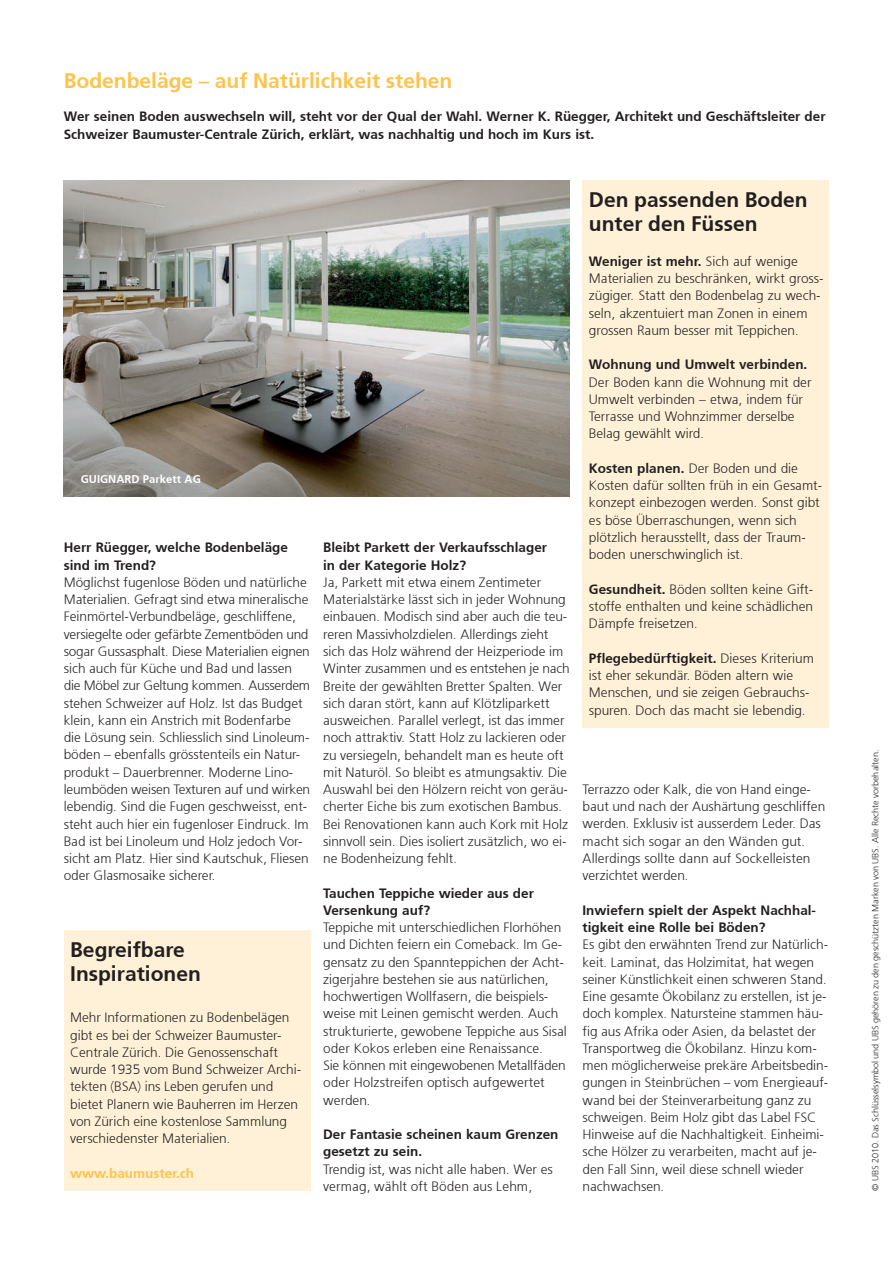
<style>
.page{position:relative;width:893px;height:1263px;background:#fff}
.page>*{position:absolute;margin:0;border:0;box-sizing:border-box;transform-origin:0 0}
.t1{font:300 21px/24px "Frutiger 45";color:#231f20}
.t2{font:300 21px "Frutiger 45";color:#fec34a}
.t3{font:300 13.5px/17.2px "Frutiger 45";color:#231f20}
.t4{font:300 13.5px/17.2px "Frutiger 45";color:#231f20}
.t5{font:300 13.5px "Frutiger 45";color:#fec34a}
.t6{font:300 11.25px "Frutiger 45";color:#fff}
.t7{font:300 9px "Frutiger 45";color:#231f20}
.s1{font-style:inherit}
</style>
<div class="page">
<div style="left:583px;top:181px;width:246px;height:547px;background:#fef1d7"></div>
<img style="left:64px;top:181px;width:506px;height:315px">
<div style="left:64px;top:930px;width:246px;height:261px;background:#fef1d7"></div>
<h1 class="t2" style="left:64px;top:69px;width:390px">Bodenbeläge – auf Natürlichkeit stehen</h1>
<p class="t4" style="left:64px;top:108px;width:763px">Wer seinen Boden auswechseln will, steht vor der Qual der Wahl. Werner K. Rüegger, Architekt und Geschäftsleiter der<br>Schweizer Baumuster-Centrale Zürich, erklärt, was nachhaltig und hoch im Kurs ist.</p>
<p class="t6" style="left:81px;top:473px;width:122px">GUIGNARD Parkett AG</p>
<p class="t4" style="left:64px;top:539px;width:226px">Herr Rüegger, welche Bodenbeläge sind im Trend?</p>
<p class="t3" style="left:64px;top:574px;width:248px">Möglichst fugenlose Böden und natürliche Materialien. Gefragt sind etwa mineralische Feinmörtel-Verbundbeläge, geschliffene, versiegelte oder gefärbte Zementböden und sogar Gussasphalt. Diese Materialien eignen sich auch für Küche und Bad und lassen die Möbel zur Geltung kommen. Ausserdem stehen Schweizer auf Holz. Ist das Budget klein, kann ein Anstrich mit Bodenfarbe die Lösung sein. Schliesslich sind Linoleum&shy;böden – ebenfalls grösstenteils ein Natur&shy;produkt – Dauerbrenner. Moderne Lino&shy;leumböden weisen Texturen auf und wirken lebendig. Sind die Fugen geschweisst, ent&shy;steht auch hier ein fugenloser Eindruck. Im Bad ist bei Linoleum und Holz jedoch Vor&shy;sicht am Platz. Hier sind Kautschuk, Fliesen oder Glasmosaike sicherer.</p>
<h1 class="t1" style="left:70px;top:937px;width:132px">Begreifbare<br>Inspirationen</h1>
<p class="t3" style="left:70px;top:1009px;width:233px">Mehr Informationen zu Bodenbelägen gibt es bei der Schweizer Baumuster-Centrale Zürich. Die Genossenschaft wurde 1935 vom Bund Schweizer Archi&shy;tekten (BSA) ins Leben gerufen und bietet Planern wie Bauherren im Herzen von Zürich eine kostenlose Sammlung verschiedenster Materialien.</p>
<p class="t5" style="left:70px;top:1165px;width:126px">www.baumuster.ch</p>
<p class="t4" style="left:323px;top:539px;width:225px">Bleibt Parkett der Verkaufsschlager in der Kategorie Holz?</p>
<p class="t3" style="left:323px;top:574px;width:248px">Ja, Parkett mit etwa einem Zentimeter Materialstärke lässt sich in jeder Wohnung einbauen. Modisch sind aber auch die teu&shy;reren Massivholzdielen. Allerdings zieht sich das Holz während der Heizperiode im Winter zusammen und es entstehen je nach Breite der gewählten Bretter Spalten. Wer sich daran stört, kann auf Klötzliparkett ausweichen. Parallel verlegt, ist das immer noch attraktiv. Statt Holz zu lackieren oder zu versiegeln, behandelt man es heute oft mit Naturöl. So bleibt es atmungsaktiv. Die Auswahl bei den Hölzern reicht von geräu&shy;cherter Eiche bis zum exotischen Bambus.<br>Bei Renovationen kann auch Kork mit Holz sinnvoll sein. Dies isoliert zusätzlich, wo ei&shy;ne Bodenheizung fehlt.</p>
<p class="t4" style="left:323px;top:884px;width:212px">Tauchen Teppiche wieder aus der<br>Versenkung auf?</p>
<p class="t3" style="left:323px;top:919px;width:245px">Teppiche mit unterschiedlichen Florhöhen und Dichten feiern ein Comeback. Im Ge&shy;gensatz zu den Spannteppichen der Acht&shy;zigerjahre bestehen sie aus natürlichen, hochwertigen Wollfasern, die beispiels&shy;weise mit Leinen gemischt werden. Auch strukturierte, gewobene Teppiche aus Sisal oder Kokos erleben eine Renaissance.<br>Sie können mit eingewobenen Metallfäden oder Holzstreifen optisch aufgewertet werden.</p>
<p class="t4" style="left:323px;top:1126px;width:237px">Der Fantasie scheinen kaum Grenzen gesetzt zu sein.</p>
<p class="t3" style="left:323px;top:1160px;width:231px">Trendig ist, was nicht alle haben. Wer es vermag, wählt oft Böden aus Lehm,</p>
<h1 class="t1" style="left:589px;top:188px;width:220px">Den passenden Boden unter den Füssen</h1>
<p class="t3" style="left:589px;top:253px;width:236px"><span class="s1">Weniger ist mehr.</span> Sich auf wenige Materialien zu beschränken, wirkt gross&shy;zügiger. Statt den Bodenbelag zu wech&shy;seln, akzentuiert man Zonen in einem grossen Raum besser mit Teppichen.</p>
<p class="t4" style="left:589px;top:356px;width:220px">Wohnung und Umwelt verbinden.</p>
<p class="t3" style="left:589px;top:373px;width:224px">Der Boden kann die Wohnung mit der<br>Umwelt verbinden – etwa, indem für<br>Terrasse und Wohnzimmer derselbe<br>Belag gewählt wird.</p>
<p class="t3" style="left:589px;top:460px;width:235px"><span class="s1">Kosten planen.</span> Der Boden und die Kosten dafür sollten früh in ein Gesamt&shy;konzept einbezogen werden. Sonst gibt es böse Überraschungen, wenn sich plötzlich herausstellt, dass der Traum&shy;boden unerschwinglich ist.</p>
<p class="t3" style="left:589px;top:580px;width:226px;text-align:justify"><span class="s1">Gesundheit.</span> Böden sollten keine Gift&shy;stoffe enthalten und keine schädlichen Dämpfe freisetzen.</p>
<p class="t3" style="left:589px;top:649px;width:227px"><span class="s1">Pflegebedürftigkeit.</span> Dieses Kriterium ist eher sekundär. Böden altern wie Menschen, und sie zeigen Gebrauchs&shy;spuren. Doch das macht sie lebendig.</p>
<p class="t3" style="left:583px;top:781px;width:244px">Terrazzo oder Kalk, die von Hand einge&shy;baut und nach der Aushärtung geschliffen werden. Exklusiv ist ausserdem Leder. Das macht sich sogar an den Wänden gut.<br>Allerdings sollte dann auf Sockelleisten verzichtet werden.</p>
<p class="t4" style="left:583px;top:901px;width:235px">Inwiefern spielt der Aspekt Nachhal&shy;tigkeit eine Rolle bei Böden?</p>
<p class="t3" style="left:583px;top:936px;width:247px">Es gibt den erwähnten Trend zur Natürlich&shy;keit. Laminat, das Holzimitat, hat wegen seiner Künstlichkeit einen schweren Stand.<br>Eine gesamte Ökobilanz zu erstellen, ist je&shy;doch komplex. Natursteine stammen häu&shy;fig aus Afrika oder Asien, da belastet der Transportweg die Ökobilanz. Hinzu kom&shy;men möglicherweise prekäre Arbeitsbedin&shy;gungen in Steinbrüchen – vom Energieauf&shy;wand bei der Steinverarbeitung ganz zu schweigen. Beim Holz gibt das Label FSC Hinweise auf die Nachhaltigkeit. Einheimi&shy;sche Hölzer zu verarbeiten, macht auf je&shy;den Fall Sinn, weil diese schnell wieder nachwachsen.</p>
<p class="t7" style="left:870px;top:1191px;width:442px;rotate:-90deg">© UBS 2010. Das Schlüsselsymbol und UBS gehören zu den geschützten Marken von UBS. Alle Rechte vorbehalten.</p>
</div>
